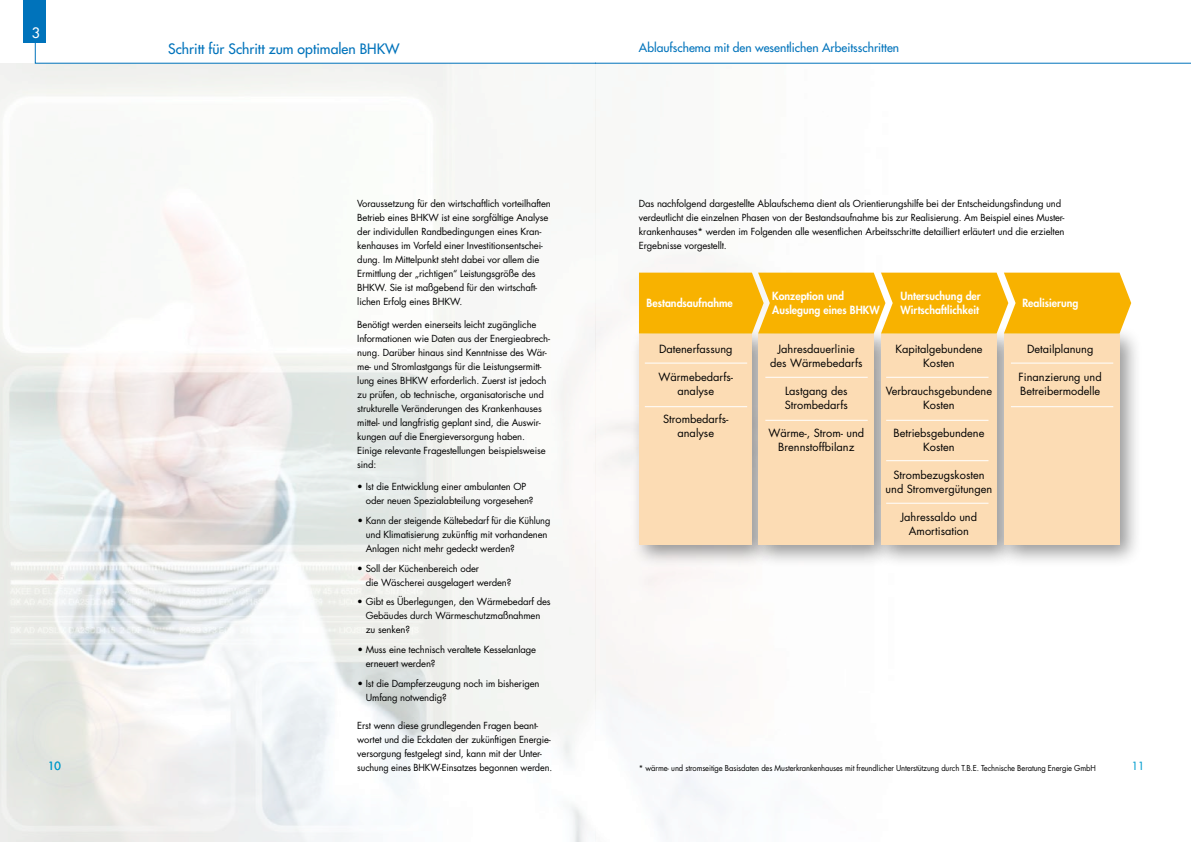
<style>
.page{position:relative;width:1191px;height:842px;background:#fff}
.page>*{position:absolute;margin:0;border:0;box-sizing:border-box;transform-origin:0 0}
.t1{font:14px "Futura";color:#0073bb}
.t2{font:14px "Futura";color:#fff}
.t3{font:12px "Futura";color:#0073bb}
.t4{font:11px/14px "Futura";color:#000;text-align:center}
.t5{font:800 11px/13.5px "Futura";color:#fff;scale:.96 1}
.t6{font:11px "Futura";color:#009dcf}
.t7{font:9.5px/14px "Futura";letter-spacing:-.015em;color:#000}
.t8{font:9.5px "Futura";letter-spacing:-.015em;color:#000;scale:.96 1}
.t9{font:8px "Futura";letter-spacing:-.015em;color:#000;scale:.95 1}
</style>
<div class="page">
<img style="left:0;top:63px;width:1009px;height:779px">
<div style="left:23px;top:0;width:23px;height:42px;background:#0073bb"></div>
<div style="left:630px;top:324px;width:150px;height:250px;background:#000;opacity:.41"></div>
<div style="left:639px;top:334px;width:113px;height:211px;background:#fcdcb4"></div>
<div style="left:748px;top:324px;width:154px;height:250px;background:#000;opacity:.41"></div>
<div style="left:758px;top:334px;width:115px;height:211px;background:#fcdcb4"></div>
<div style="left:871px;top:324px;width:154px;height:250px;background:#000;opacity:.41"></div>
<div style="left:881px;top:334px;width:115px;height:211px;background:#fcdcb4"></div>
<div style="left:994px;top:324px;width:153px;height:250px;background:#000;opacity:.41"></div>
<div style="left:1004px;top:334px;width:115px;height:211px;background:#fcdcb4"></div>
<svg style="left:35px;top:42px;width:1156px;height:22px"></svg>
<svg style="left:639px;top:273px;width:492px;height:61px;background:#f8b60f"></svg>
<hr style="left:645px;top:363px;width:102px;height:1px;background:#fff">
<hr style="left:1011px;top:363px;width:102px;height:1px;background:#fff">
<hr style="left:645px;top:406px;width:102px;height:1px;background:#fff">
<hr style="left:1011px;top:406px;width:102px;height:1px;background:#fff">
<hr style="left:765px;top:377px;width:102px;height:1px;background:#fff">
<hr style="left:886px;top:377px;width:102px;height:1px;background:#fff">
<hr style="left:886px;top:420px;width:102px;height:1px;background:#fff">
<hr style="left:886px;top:460px;width:102px;height:1px;background:#fff">
<hr style="left:886px;top:503px;width:102px;height:1px;background:#fff">
<hr style="left:765px;top:420px;width:102px;height:1px;background:#fff">
<p class="t2" style="left:32px;top:24px;width:10px">3</p>
<p class="t1" style="left:168px;top:40px;width:233px">Schritt für Schritt zum optimalen BHKW</p>
<p class="t3" style="left:639px;top:40px;width:262px">Ablaufschema mit den wesentlichen Arbeitsschritten</p>
<p class="t7" style="left:357px;top:197px;width:195px">Voraussetzung für den wirtschaftlich vorteilhaften Betrieb eines BHKW ist eine sorgfältige Analyse der individullen Randbedingungen eines Kran&shy;kenhauses im Vorfeld einer Investitionsentschei&shy;dung. Im Mittelpunkt steht dabei vor allem die Ermittlung der „richtigen“ Leistungsgröße des BHKW. Sie ist maßgebend für den wirtschaft&shy;lichen Erfolg eines BHKW.</p>
<p class="t7" style="left:357px;top:317px;width:194px">Benötigt werden einerseits leicht zugängliche Informationen wie Daten aus der Energieabrech&shy;nung. Darüber hinaus sind Kenntnisse des Wär&shy;me- und Stromlastgangs für die Leistungsermitt&shy;lung eines BHKW erforderlich. Zuerst ist jedoch zu prüfen, ob technische, organisatorische und strukturelle Veränderungen des Krankenhauses mittel- und langfristig geplant sind, die Auswir&shy;kungen auf die Energieversorgung haben.<br>Einige relevante Fragestellungen beispielsweise sind:</p>
<p class="t7" style="left:366px;top:480px;width:169px;text-indent:-9px">• Ist die Entwicklung einer ambulanten OP oder neuen Spezialabteilung vorgesehen?</p>
<p class="t7" style="left:366px;top:513px;width:186px;text-indent:-8px">• Kann der steigende Kältebedarf für die Kühlung und Klimatisierung zukünftig mit vorhandenen<br>Anlagen nicht mehr gedeckt werden?</p>
<p class="t7" style="left:366px;top:561px;width:147px;text-indent:-9px">• Soll der Küchenbereich oder<br>die Wäscherei ausgelagert werden?</p>
<p class="t7" style="left:366px;top:595px;width:186px;text-indent:-9px">• Gibt es Überlegungen, den Wärmebedarf des<br>Gebäudes durch Wärmeschutzmaßnahmen zu senken?</p>
<p class="t7" style="left:366px;top:642px;width:172px;text-indent:-9px">• Muss eine technisch veraltete Kesselanlage erneuert werden?</p>
<p class="t7" style="left:366px;top:676px;width:175px;text-indent:-9px">• Ist die Dampferzeugung noch im bisherigen<br>Umfang notwendig?</p>
<p class="t7" style="left:357px;top:718px;width:195px">Erst wenn diese grundlegenden Fragen beant&shy;wortet und die Eckdaten der zukünftigen Energie&shy;versorgung festgelegt sind, kann mit der Unter-</p>
<p class="t7" style="left:639px;top:197px;width:427px">Das nachfolgend dargestellte Ablaufschema dient als Orientierungshilfe bei der Entscheidungsfindung und verdeutlicht die einzelnen Phasen von der Bestandsaufnahme bis zur Realisierung. Am Beispiel eines Muster&shy;krankenhauses* werden im Folgenden alle wesentlichen Arbeitsschritte detailliert erläutert und die erzielten Ergebnisse vorgestellt.</p>
<p class="t5" style="left:646px;top:296px;width:91px">Bestandsaufnahme</p>
<p class="t5" style="left:772px;top:289px;width:113px">Konzeption und<br>Auslegung eines BHKW</p>
<p class="t5" style="left:900px;top:289px;width:85px">Untersuchung der<br>Wirtschaftlichkeit</p>
<p class="t5" style="left:1022px;top:296px;width:60px">Realisierung</p>
<p class="t4" style="left:659px;top:342px;width:75px">Datenerfassung</p>
<p class="t4" style="left:658px;top:370px;width:76px">Wärmebedarfs&shy;analyse</p>
<p class="t4" style="left:663px;top:412px;width:67px">Strombedarfs&shy;analyse</p>
<p class="t4" style="left:770px;top:342px;width:94px">Jahresdauerlinie des Wärmebedarfs</p>
<p class="t4" style="left:784px;top:384px;width:65px;text-align:left">Lastgang des<br>Strombedarfs</p>
<p class="t4" style="left:768px;top:426px;width:97px">Wärme-, Strom- und<br>Brennstoffbilanz</p>
<p class="t4" style="left:895px;top:342px;width:89px">Kapitalgebundene<br>Kosten</p>
<p class="t4" style="left:885px;top:384px;width:108px">Verbrauchsgebundene<br>Kosten</p>
<p class="t4" style="left:893px;top:426px;width:93px">Betriebsgebundene<br>Kosten</p>
<p class="t4" style="left:885px;top:468px;width:108px">Strombezugskosten und Stromvergütungen</p>
<p class="t4" style="left:900px;top:510px;width:78px">Jahressaldo und<br>Amortisation</p>
<p class="t4" style="left:1027px;top:342px;width:68px">Detailplanung</p>
<p class="t4" style="left:1018px;top:370px;width:85px;text-align:left">Finanzierung und<br>Betreibermodelle</p>
<p class="t6" style="left:48px;top:759px;width:14px">10</p>
<p class="t8" style="left:357px;top:761px;width:204px">suchung eines BHKW-Einsatzes begonnen werden.</p>
<p class="t6" style="left:1131px;top:759px;width:14px">11</p>
<p class="t9" style="left:639px;top:763px;width:482px">* wärme- und stromseitige Basisdaten des Musterkrankenhauses mit freundlicher Unterstützung durch T.B.E. Technische Beratung Energie GmbH</p>
</div>
